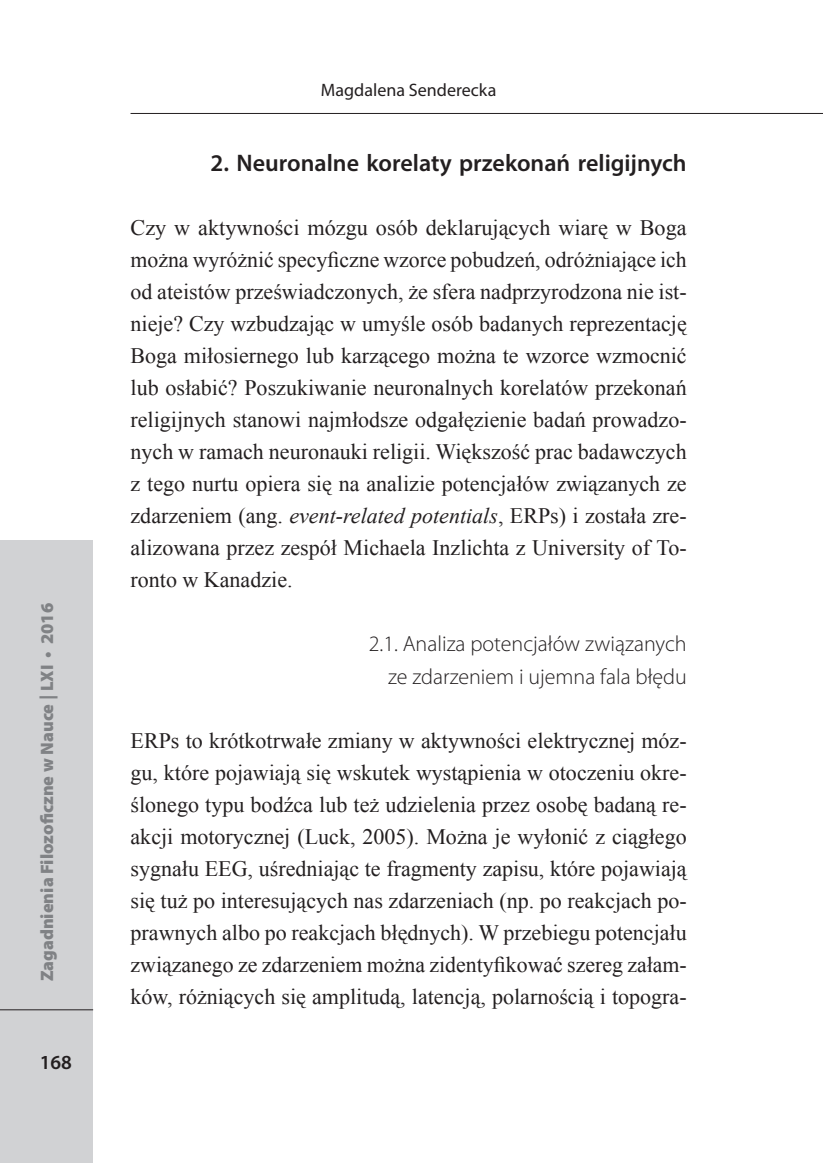
<style>
.page{position:relative;width:823px;height:1163px;background:#fff}
.page>*{position:absolute;margin:0;border:0;box-sizing:border-box;transform-origin:0 0}
.Podtytuł_ZFN{font:600 24px "Myriad Pro";color:#231f20}
.Tekst_bez_akapitu{font:22px/32px "Times New Roman";color:#231f20;text-align:justify}
.Podtytuł_2_stopnia{font:300 22px/32px "Myriad Pro";color:#231f20;text-align:right}
.t1{font:600 20px "Myriad Pro";color:#231f20}
.t2{font:900 18px "Myriad Pro";color:#808285}
.t3{font:18px "Myriad Pro";color:#231f20}
.s1{font-style:italic}
</style>
<div class="page">
<div style="left:0;top:540px;width:93px;height:622px;background:#d1d2d4"></div>
<hr style="left:130px;top:113px;width:692px;height:1px;background:#231f20">
<hr style="left:0;top:1009px;width:93px;height:1px;background:#231f20">
<p class="t2" style="left:35px;top:981px;width:380px;rotate:-90deg">Zagadnienia Filozoficzne w Nauce | LXI • 2016</p>
<p class="t1" style="left:40px;top:1049px;width:34px">168</p>
<p class="t3" style="left:321px;top:79px;width:177px">Magdalena Senderecka</p>
<p class="Podtytuł_ZFN" style="left:210px;top:148px;width:477px">2. Neuronalne korelaty przekonań religijnych</p>
<p class="Tekst_bez_akapitu" style="left:130px;top:211px;width:557px">Czy w aktywności mózgu osób deklarujących wiarę w Boga można wyróżnić specyficzne wzorce pobudzeń, odróżniające ich od ateistów przeświadczonych, że sfera nadprzyrodzona nie ist&shy;nieje? Czy wzbudzając w umyśle osób badanych reprezentację Boga miłosiernego lub karzącego można te wzorce wzmocnić lub osłabić? Poszukiwanie neuronalnych korelatów przekonań religijnych stanowi najmłodsze odgałęzienie badań prowadzo&shy;nych w ramach neuronauki religii. Większość prac badawczych z tego nurtu opiera się na analizie potencjałów związanych ze zdarzeniem (ang. <span class="s1">event-related potentials</span>, ERPs) i została zre&shy;alizowana przez zespół Michaela Inzlichta z University of To&shy;ronto w Kanadzie.</p>
<p class="Podtytuł_2_stopnia" style="left:368px;top:628px;width:319px">2.1. Analiza potencjałów związanych ze zdarzeniem i ujemna fala błędu</p>
<p class="Tekst_bez_akapitu" style="left:130px;top:723px;width:557px">ERPs to krótkotrwałe zmiany w aktywności elektrycznej móz&shy;gu, które pojawiają się wskutek wystąpienia w otoczeniu okre&shy;ślonego typu bodźca lub też udzielenia przez osobę badaną re&shy;akcji motorycznej (Luck, 2005). Można je wyłonić z ciągłego sygnału EEG, uśredniając te fragmenty zapisu, które pojawiają się tuż po interesujących nas zdarzeniach (np. po reakcjach po&shy;prawnych albo po reakcjach błędnych). W przebiegu potencjału związanego ze zdarzeniem można zidentyfikować szereg załam&shy;ków, różniących się amplitudą, latencją, polarnością i topogra-</p>
</div>
